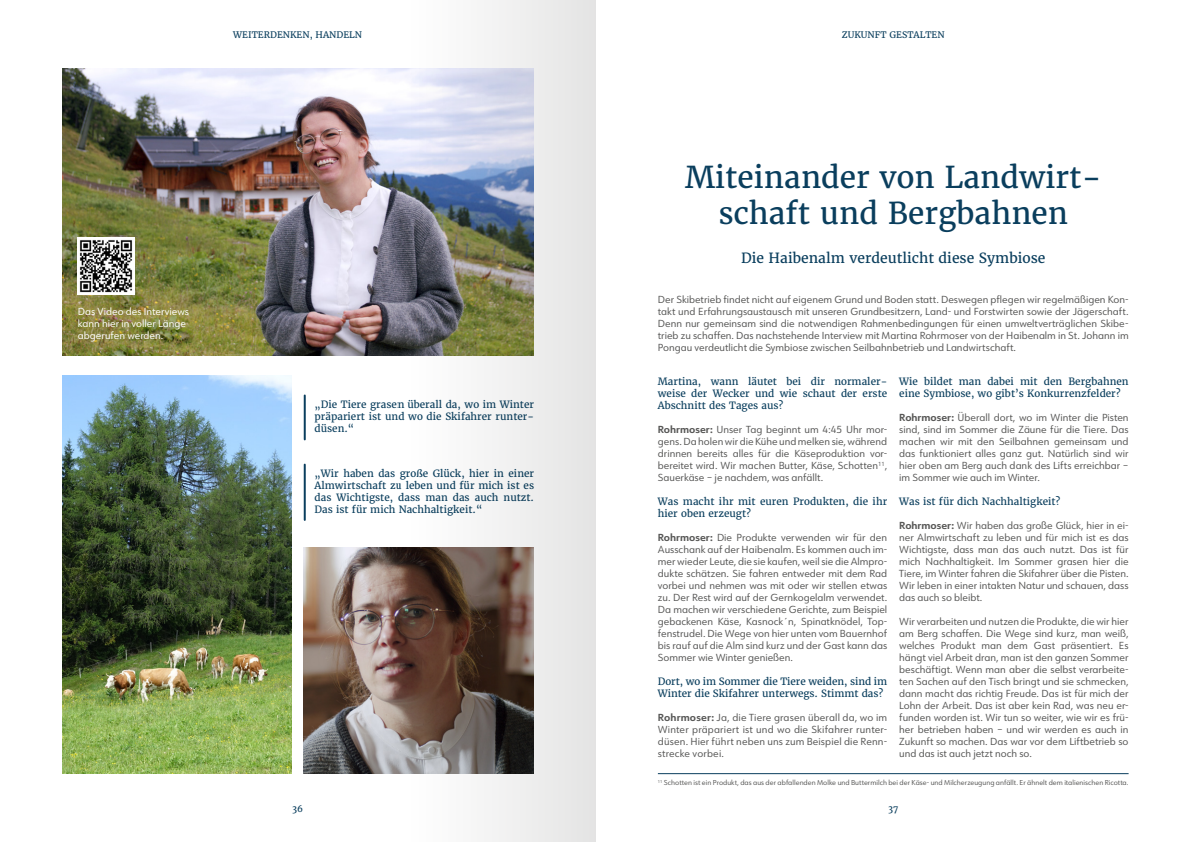
<style>
.page{position:relative;width:1191px;height:842px;background:#fff}
.page>*{position:absolute;margin:0;border:0;box-sizing:border-box;transform-origin:0 0}
.t1{font:30px/36px "Merriweather";color:#0a3e5d;text-align:center}
.t2{font:14px "Merriweather";color:#0a3e5d}
.t3{font:10px/12px "URW Form";color:#575756;text-align:justify}
.t4{font:10px/12px "Merriweather";color:#0a3e5d;text-align:justify}
.t5{font:10px/12px "URW Form";color:#fff}
.t6{font:9px "Merriweather";color:#0a3e5d}
.t7{font:7px "URW Form";color:#575756}
.s1{font-weight:700}
</style>
<div class="page">
<img style="left:62px;top:68px;width:336px;height:288px">
<img style="left:62px;top:375px;width:230px;height:399px">
<img style="left:304px;top:548px;width:94px;height:226px">
<hr style="left:658px;top:773px;width:470px;height:1px;background:#0a3e5d">
<hr style="left:304px;top:395px;width:2px;height:44px;background:#0a3e5d">
<hr style="left:304px;top:465px;width:2px;height:55px;background:#0a3e5d">
<img style="left:78px;top:238px;width:57px;height:56px">
<img style="left:398px;top:0;width:197px;height:842px">
<p class="t6" style="left:233px;top:29px;width:130px">WEITERDENKEN, HANDELN</p>
<p class="t6" style="left:842px;top:29px;width:104px">ZUKUNFT GESTALTEN</p>
<p class="t5" style="left:78px;top:305px;width:113px">Das Video des Interviews kann hier in voller Länge abgerufen werden.</p>
<h1 class="t1" style="left:685px;top:160px;width:418px">Miteinander von Landwirt&shy;schaft und Bergbahnen</h1>
<h2 class="t2" style="left:741px;top:250px;width:306px">Die Haibenalm verdeutlicht diese Symbiose</h2>
<p class="t4" style="left:314px;top:398px;width:221px">„Die Tiere grasen überall da, wo im Winter präpariert ist und wo die Skifahrer runter&shy;düsen.“</p>
<p class="t4" style="left:314px;top:467px;width:221px">„Wir haben das große Glück, hier in einer Almwirtschaft zu leben und für mich ist es das Wichtigste, dass man das auch nutzt.<br>Das ist für mich Nachhaltigkeit.“</p>
<p class="t3" style="left:658px;top:293px;width:472px">Der Skibetrieb findet nicht auf eigenem Grund und Boden statt. Deswegen pflegen wir regelmäßigen Kon&shy;takt und Erfahrungsaustausch mit unseren Grundbesitzern, Land- und Forstwirten sowie der Jägerschaft.<br>Denn nur gemeinsam sind die notwendigen Rahmenbedingungen für einen umweltverträglichen Skibe&shy;trieb zu schaffen. Das nachstehende Interview mit Martina Rohrmoser von der Haibenalm in St. Johann im Pongau verdeutlicht die Symbiose zwischen Seilbahnbetrieb und Landwirtschaft.</p>
<p class="t4" style="left:658px;top:376px;width:231px">Martina, wann läutet bei dir normaler&shy;weise der Wecker und wie schaut der erste Abschnitt des Tages aus?</p>
<p class="t3" style="left:658px;top:423px;width:231px"><span class="s1">Rohrmoser:</span> Unser Tag beginnt um 4:45 Uhr mor&shy;gens. Da holen wir die Kühe und melken sie, während drinnen bereits alles für die Käseproduktion vor&shy;bereitet wird. Wir machen Butter, Käse, Schotten<sup>11</sup>, Sauerkäse – je nachdem, was anfällt.</p>
<p class="t4" style="left:658px;top:496px;width:231px">Was macht ihr mit euren Produkten, die ihr hier oben erzeugt?</p>
<p class="t3" style="left:658px;top:531px;width:231px"><span class="s1">Rohrmoser:</span> Die Produkte verwenden wir für den Ausschank auf der Haibenalm. Es kommen auch im&shy;mer wieder Leute, die sie kaufen, weil sie die Almpro&shy;dukte schätzen. Sie fahren entweder mit dem Rad vorbei und nehmen was mit oder wir stellen etwas zu. Der Rest wird auf der Gernkogelalm verwendet.<br>Da machen wir verschiedene Gerichte, zum Beispiel gebackenen Käse, Kasnock´n, Spinatknödel, Top&shy;fenstrudel. Die Wege von hier unten vom Bauernhof bis rauf auf die Alm sind kurz und der Gast kann das Sommer wie Winter genießen.</p>
<p class="t4" style="left:658px;top:676px;width:231px">Dort, wo im Sommer die Tiere weiden, sind im<br>Winter die Skifahrer unterwegs. Stimmt das?</p>
<p class="t3" style="left:658px;top:711px;width:231px"><span class="s1">Rohrmoser:</span> Ja, die Tiere grasen überall da, wo im Winter präpariert ist und wo die Skifahrer runter&shy;düsen. Hier führt neben uns zum Beispiel die Renn&shy;strecke vorbei.</p>
<p class="t4" style="left:899px;top:376px;width:231px">Wie bildet man dabei mit den Bergbahnen eine Symbiose, wo gibt’s Konkurrenzfelder?</p>
<p class="t3" style="left:899px;top:411px;width:231px"><span class="s1">Rohrmoser:</span> Überall dort, wo im Winter die Pisten sind, sind im Sommer die Zäune für die Tiere. Das machen wir mit den Seilbahnen gemeinsam und das funktioniert alles ganz gut. Natürlich sind wir hier oben am Berg auch dank des Lifts erreichbar – im Sommer wie auch im Winter.</p>
<p class="t4" style="left:899px;top:496px;width:163px">Was ist für dich Nachhaltigkeit?</p>
<p class="t3" style="left:899px;top:519px;width:231px"><span class="s1">Rohrmoser:</span> Wir haben das große Glück, hier in ei&shy;ner Almwirtschaft zu leben und für mich ist es das Wichtigste, dass man das auch nutzt. Das ist für mich Nachhaltigkeit. Im Sommer grasen hier die Tiere, im Winter fahren die Skifahrer über die Pisten.<br>Wir leben in einer intakten Natur und schauen, dass das auch so bleibt.</p>
<p class="t3" style="left:899px;top:615px;width:231px">Wir verarbeiten und nutzen die Produkte, die wir hier am Berg schaffen. Die Wege sind kurz, man weiß, welches Produkt man dem Gast präsentiert. Es hängt viel Arbeit dran, man ist den ganzen Sommer beschäftigt. Wenn man aber die selbst verarbeite&shy;ten Sachen auf den Tisch bringt und sie schmecken, dann macht das richtig Freude. Das ist für mich der Lohn der Arbeit. Das ist aber kein Rad, was neu er&shy;funden worden ist. Wir tun so weiter, wie wir es frü&shy;her betrieben haben – und wir werden es auch in Zukunft so machen. Das war vor dem Liftbetrieb so und das ist auch jetzt noch so.</p>
<p class="t7" style="left:658px;top:778px;width:472px"><sup>11</sup> Schotten ist ein Produkt, das aus der abfallenden Molke und Buttermilch bei der Käse- und Milcherzeugung anfällt. Er ähnelt dem italienischen Ricotta.</p>
<p class="t6" style="left:292px;top:803px;width:12px">36</p>
<p class="t6" style="left:888px;top:803px;width:12px">37</p>
</div>
